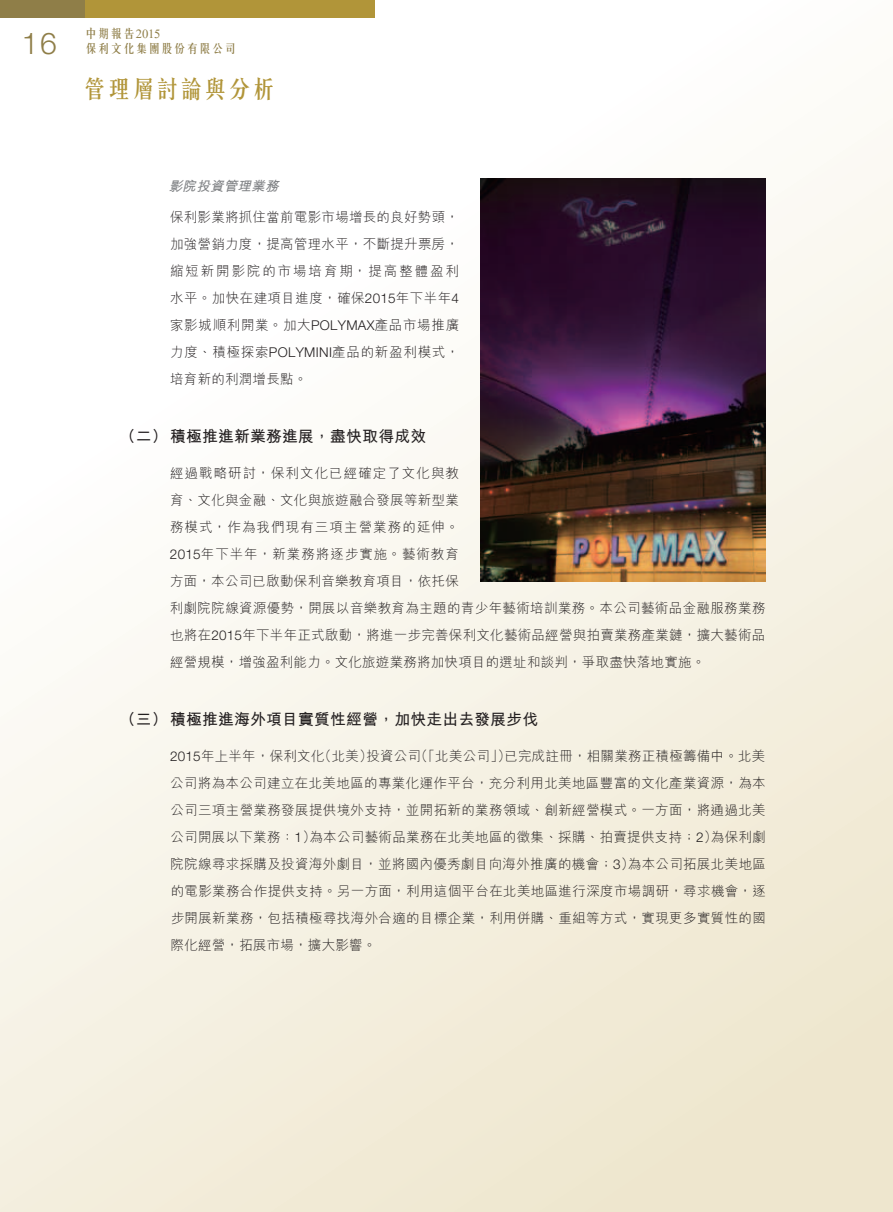
<style>
.page{position:relative;width:893px;height:1212px;background:#fff}
.page>*{position:absolute;margin:0;border:0;box-sizing:border-box;transform-origin:0 0}
.t1{font:300 30px "Helvetica Neue LT Std";color:#8f7e48}
.t2{font:500 24px "C Song 3 HK";letter-spacing:.005em;color:#b19539}
.t3{font:700 15.75px "M Hei HK";letter-spacing:.015em;color:#231f20}
.t4{font:300 13.5px/27px "M Hei HK";letter-spacing:.025em;color:#231f20;text-align:justify}
.t5{font:italic 700 13.5px "M Hei HK";color:#808285}
.t6{font:500 12px "C Song 3 HK";letter-spacing:.055em;color:#8f7e48}
.s1{font-family:"Aparajita";font-weight:400;font-size:15.75px}
.s2{font-family:"Helvetica Neue LT Std"}
</style>
<div class="page">
<div style="left:0;top:0;width:893px;height:1212px;background:linear-gradient(to bottom,#fff,#f0e9d4)"></div>
<div style="left:0;top:0;width:113px;height:17px;background:#8f7e48"></div>
<div style="left:85px;top:0;width:289px;height:17px;background:#b19539"></div>
<img style="left:480px;top:179px;width:285px;height:402px">
<p class="t6" style="left:85px;top:25px;width:77px">中期報告<span class="s1">2015</span></p>
<h2 class="t2" style="left:83px;top:70px;width:195px">管理層討論與分析</h2>
<p class="t1" style="left:22px;top:25px;width:37px">16</p>
<p class="t6" style="left:85px;top:39px;width:153px">保利文化集團股份有限公司</p>
<p class="t5" style="left:169px;top:176px;width:115px">影院投資管理業務</p>
<p class="t4" style="left:170px;top:203px;width:291px">保利影業將抓住當前電影市場增長的良好勢頭，加強營銷力度，提高管理水平，不斷提升票房，縮短新開影院的市場培育期，提高整體盈利水平。加快在建項目進度，確保<span class="s2">2015</span>年下半年<span class="s2">4</span>家影城順利開業。加大<span class="s2">POLYMAX</span>產品市場推廣力度、積極探索<span class="s2">POLYMINI</span>產品的新盈利模式，培育新的利潤增長點。</p>
<p class="t3" style="left:120px;top:425px;width:308px">（二）積極推進新業務進展，盡快取得成效</p>
<p class="t4" style="left:170px;top:459px;width:597px;text-align:left">經過戰略研討，保利文化已經確定了文化與教<br>育、文化與金融、文化與旅遊融合發展等新型業<br>務模式，作為我們現有三項主營業務的延伸。<br><span class="s2">2015</span>年下半年，新業務將逐步實施。藝術教育<br>方面，本公司已啟動保利音樂教育項目，依托保<br>利劇院院線資源優勢，開展以音樂教育為主題的青少年藝術培訓業務。本公司藝術品金融服務業務也將在<span class="s2">2015</span>年下半年正式啟動，將進一步完善保利文化藝術品經營與拍賣業務產業鏈，擴大藝術品經營規模，增強盈利能力。文化旅遊業務將加快項目的選址和談判，爭取盡快落地實施。</p>
<p class="t3" style="left:120px;top:708px;width:420px">（三）積極推進海外項目實質性經營，加快走出去發展步伐</p>
<p class="t4" style="left:170px;top:741px;width:597px"><span class="s2">2015</span>年上半年，保利文化（北美）投資公司（「北美公司」）已完成註冊，相關業務正積極籌備中。北美公司將為本公司建立在北美地區的專業化運作平台，充分利用北美地區豐富的文化產業資源，為本公司三項主營業務發展提供境外支持，並開拓新的業務領域、創新經營模式。一方面，將通過北美公司開展以下業務：<span class="s2">1</span>）為本公司藝術品業務在北美地區的徵集、採購、拍賣提供支持；<span class="s2">2</span>）為保利劇院院線尋求採購及投資海外劇目，並將國內優秀劇目向海外推廣的機會；<span class="s2">3</span>）為本公司拓展北美地區的電影業務合作提供支持。另一方面，利用這個平台在北美地區進行深度市場調研，尋求機會，逐步開展新業務，包括積極尋找海外合適的目標企業，利用併購、重組等方式，實現更多實質性的國際化經營，拓展市場，擴大影響。</p>
</div>
